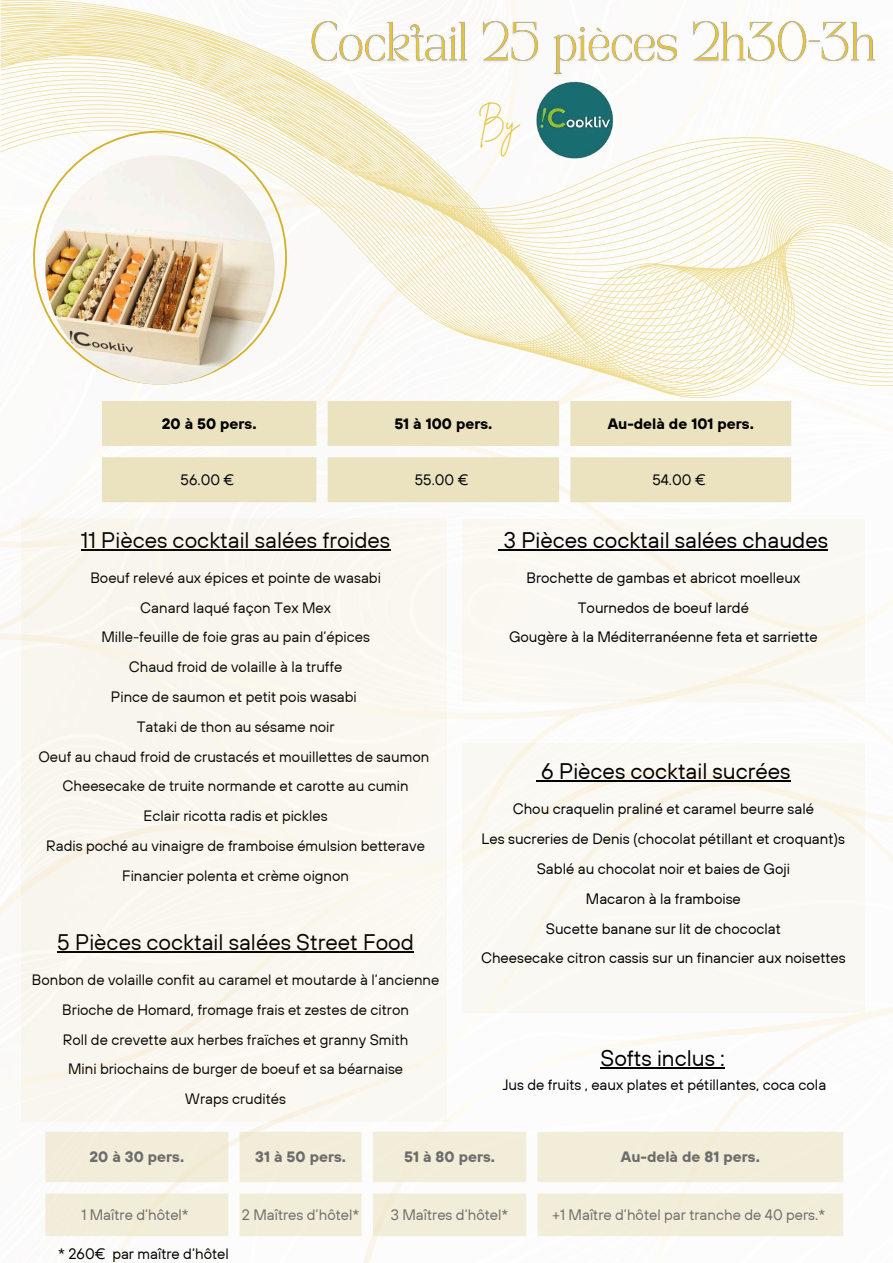
<style>
.page{position:relative;width:893px;height:1263px;background:#fff}
.page>*{position:absolute;margin:0;border:0;box-sizing:border-box;transform-origin:0 0}
.t1{font:28.8px "Brittany Signature";color:#e4c43d}
.t2{font:22.5px "TT Hoves";color:#000}
.t3{font:15px/29.8px "TT Hoves";color:#000;text-align:center}
.t4{font:700 15px "TT Hoves";color:#000}
</style>
<div class="page">
<svg style="left:1px;top:0;width:891px;height:399px"></svg>
<img style="left:308px;top:19px;width:571px;height:61px">
<div style="left:21px;top:518px;width:425px;height:604px;background:#f9f7f0"></div>
<div style="left:462px;top:743px;width:402px;height:269px;background:#faf8f2"></div>
<hr style="left:541px;top:780px;width:249px;height:2px;background:#000">
<svg style="left:102px;top:401px;width:689px;height:101px;background:#ede6c8"></svg>
<svg style="left:33px;top:131px;width:254px;height:253px"></svg>
<img style="left:45px;top:155px;width:230px;height:229px;border-radius:50%">
<div style="left:462px;top:518px;width:402px;height:183px;background:#faf8f2"></div>
<svg style="left:498px;top:549px;width:6px;height:2px"></svg>
<hr style="left:504px;top:549px;width:324px;height:2px;background:#000">
<hr style="left:600px;top:1067px;width:125px;height:2px;background:#000">
<img style="left:531px;top:75px;width:89px;height:89px">
<svg style="left:45px;top:1132px;width:798px;height:104px;background:#f3efde"></svg>
<h1 class="t1" style="left:478px;top:103px;width:42px">By</h1>
<p class="t4" style="left:162px;top:414px;width:96px">20 à 50 pers.</p>
<p class="t4" style="left:394px;top:414px;width:100px">51 à 100 pers.</p>
<p class="t4" style="left:608px;top:414px;width:148px">Au-delà de 101 pers.</p>
<p class="t3" style="left:181px;top:465px;width:55px">56.00 €</p>
<p class="t3" style="left:415px;top:465px;width:55px">55.00 €</p>
<p class="t3" style="left:652px;top:465px;width:55px">54.00 €</p>
<h2 class="t2" style="left:81px;top:525px;width:311px">11 Pièces cocktail salées froides</h2>
<p class="t3" style="left:38px;top:562px;width:392px">Boeuf relevé aux épices et pointe de wasabi<br>Canard laqué façon Tex Mex<br>Mille-feuille de foie gras au pain d’épices<br>Chaud froid de volaille à la truffe<br>Pince de saumon et petit pois wasabi<br>Tataki de thon au sésame noir<br>Oeuf au chaud froid de crustacés et mouillettes de saumon Cheesecake de truite normande et carotte au cumin<br>Eclair ricotta radis et pickles<br>Radis poché au vinaigre de framboise émulsion betterave Financier polenta et crème oignon</p>
<h2 class="t2" style="left:57px;top:927px;width:358px">5 Pièces cocktail salées Street Food</h2>
<p class="t3" style="left:32px;top:964px;width:409px">Bonbon de volaille confit au caramel et moutarde à l’ancienne Brioche de Homard, fromage frais et zestes de citron<br>Roll de crevette aux herbes fraïches et granny Smith<br>Mini briochains de burger de boeuf et sa béarnaise<br>Wraps crudités</p>
<h2 class="t2" style="left:504px;top:525px;width:326px">3 Pièces cocktail salées chaudes</h2>
<p class="t3" style="left:509px;top:562px;width:310px">Brochette de gambas et abricot moelleux<br>Tournedos de boeuf lardé<br>Gougère à la Méditerranéenne feta et sarriette</p>
<h2 class="t2" style="left:541px;top:757px;width:251px">6 Pièces cocktail sucrées</h2>
<p class="t3" style="left:481px;top:794px;width:366px">Chou craquelin praliné et caramel beurre salé<br>Les sucreries de Denis (chocolat pétillant et croquant)s Sablé au chocolat noir et baies de Goji<br>Macaron à la framboise<br>Sucette banane sur lit de chococlat<br>Cheesecake citron cassis sur un financier aux noisettes</p>
<h2 class="t2" style="left:600px;top:1044px;width:126px">Softs inclus :</h2>
<p class="t3" style="left:503px;top:1069px;width:325px">Jus de fruits , eaux plates et pétillantes, coca cola</p>
<p class="t4" style="left:89px;top:1147px;width:96px">20 à 30 pers.</p>
<p class="t4" style="left:255px;top:1147px;width:92px">31 à 50 pers.</p>
<p class="t4" style="left:404px;top:1147px;width:92px">51 à 80 pers.</p>
<p class="t4" style="left:621px;top:1147px;width:140px">Au-delà de 81 pers.</p>
<p class="t3" style="left:81px;top:1199px;width:109px">1 Maître d’hôtel*</p>
<p class="t3" style="left:242px;top:1199px;width:119px">2 Maîtres d’hôtel*</p>
<p class="t3" style="left:391px;top:1200px;width:119px">3 Maîtres d’hôtel*</p>
<p class="t3" style="left:552px;top:1199px;width:275px">+1 Maître d’hôtel par tranche de 40 pers.*</p>
<p class="t3" style="left:58px;top:1239px;width:172px">* 260€ par maître d’hôtel</p>
</div>
